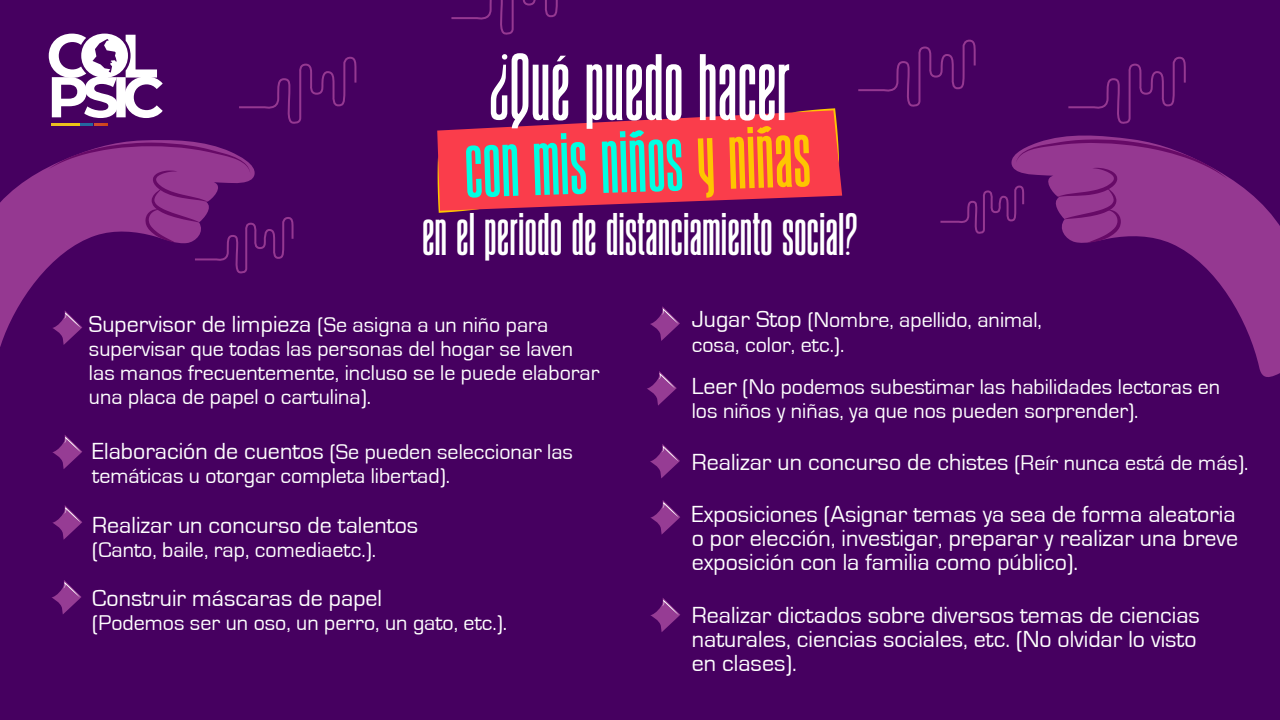
<style>
.page{position:relative;width:1280px;height:720px;background:#460060}
.page>*{position:absolute;margin:0;border:0;box-sizing:border-box;transform-origin:0 0}
.t1{font:700 70.6px "August";letter-spacing:-.005em;color:#fff}
.t2{font:700 65.4px "August";color:#00ffe2}
.t3{font:700 45px "August";color:#fff}
.t4{font:24px/24.1px "Eurostile";color:#fff}
.t5{font:22px/24.1px "Eurostile";color:#fff}
.s1{color:#fec600}
.s2{font-size:22px}
.s3{font-size:24px}
</style>
<div class="page">
<svg style="left:0;top:140px;width:200px;height:207px"></svg>
<svg style="left:1051px;top:135px;width:229px;height:242px"></svg>
<svg style="left:52px;top:310px;width:30px;height:35px"></svg>
<svg style="left:52px;top:580px;width:29px;height:34px"></svg>
<svg style="left:52px;top:435px;width:30px;height:34px"></svg>
<svg style="left:52px;top:505px;width:30px;height:35px"></svg>
<svg style="left:451px;top:0;width:107px;height:35px"></svg>
<svg style="left:48px;top:143px;width:246px;height:131px"></svg>
<svg style="left:239px;top:56px;width:118px;height:68px"></svg>
<svg style="left:858px;top:39px;width:118px;height:68px"></svg>
<svg style="left:940px;top:139px;width:288px;height:104px"></svg>
<svg style="left:1068px;top:56px;width:118px;height:68px"></svg>
<svg style="left:813px;top:108px;width:23px;height:2px"></svg>
<svg style="left:438px;top:211px;width:24px;height:2px"></svg>
<svg style="left:437px;top:110px;width:405px;height:101px;fill:#fa3d4b"></svg>
<svg style="left:49px;top:34px;width:114px;height:91px"></svg>
<svg style="left:650px;top:306px;width:30px;height:35px"></svg>
<svg style="left:647px;top:371px;width:30px;height:35px"></svg>
<svg style="left:650px;top:444px;width:30px;height:34px"></svg>
<svg style="left:650px;top:500px;width:30px;height:35px"></svg>
<svg style="left:650px;top:598px;width:30px;height:34px"></svg>
<h1 class="t1" style="left:489px;top:41px;width:304px">¿Qué puedo hacer</h1>
<h2 class="t2" style="left:463px;top:124px;width:348px;rotate:-2deg">con mis niños <span class="s1">y niñas</span></h2>
<h3 class="t3" style="left:422px;top:204px;width:437px">en el periodo de distanciamiento social?</h3>
<p class="t4" style="left:89px;top:312px;width:461px">Supervisor de limpieza <span class="s2">(Se asigna a un niño para</span></p>
<p class="t5" style="left:89px;top:337px;width:512px">supervisar que todas las personas del hogar se laven las manos frecuentemente, incluso se le puede elaborar una placa de papel o cartulina).</p>
<p class="t5" style="left:92px;top:440px;width:482px"><span class="s3">Elaboración de cuentos</span> (Se pueden seleccionar las temáticas u otorgar completa libertad).</p>
<p class="t4" style="left:92px;top:513px;width:327px">Realizar un concurso de talentos</p>
<p class="t5" style="left:92px;top:538px;width:285px">(Canto, baile, rap, comediaetc.).</p>
<p class="t4" style="left:92px;top:586px;width:291px">Construir máscaras de papel</p>
<p class="t5" style="left:92px;top:611px;width:416px">(Podemos ser un oso, un perro, un gato, etc.).</p>
<p class="t5" style="left:692px;top:309px;width:352px"><span class="s3">Jugar Stop</span> (Nombre, apellido, animal, cosa, color, etc.).</p>
<p class="t5" style="left:692px;top:375px;width:530px"><span class="s3">Leer</span> (No podemos subestimar las habilidades lectoras en los niños y niñas, ya que nos pueden sorprender).</p>
<p class="t4" style="left:692px;top:436px;width:558px;line-height:52.5px">Realizar un concurso de chistes <span class="s2">(Reír nunca está de más).<br></span>Exposiciones (Asignar temas ya sea de forma aleatoria</p>
<p class="t4" style="left:692px;top:527px;width:548px">o por elección, investigar, preparar y realizar una breve exposición con la familia como público).</p>
<p class="t4" style="left:692px;top:604px;width:510px">Realizar dictados sobre diversos temas de ciencias naturales, ciencias sociales, etc. (No olvidar lo visto en clases).</p>
</div>
